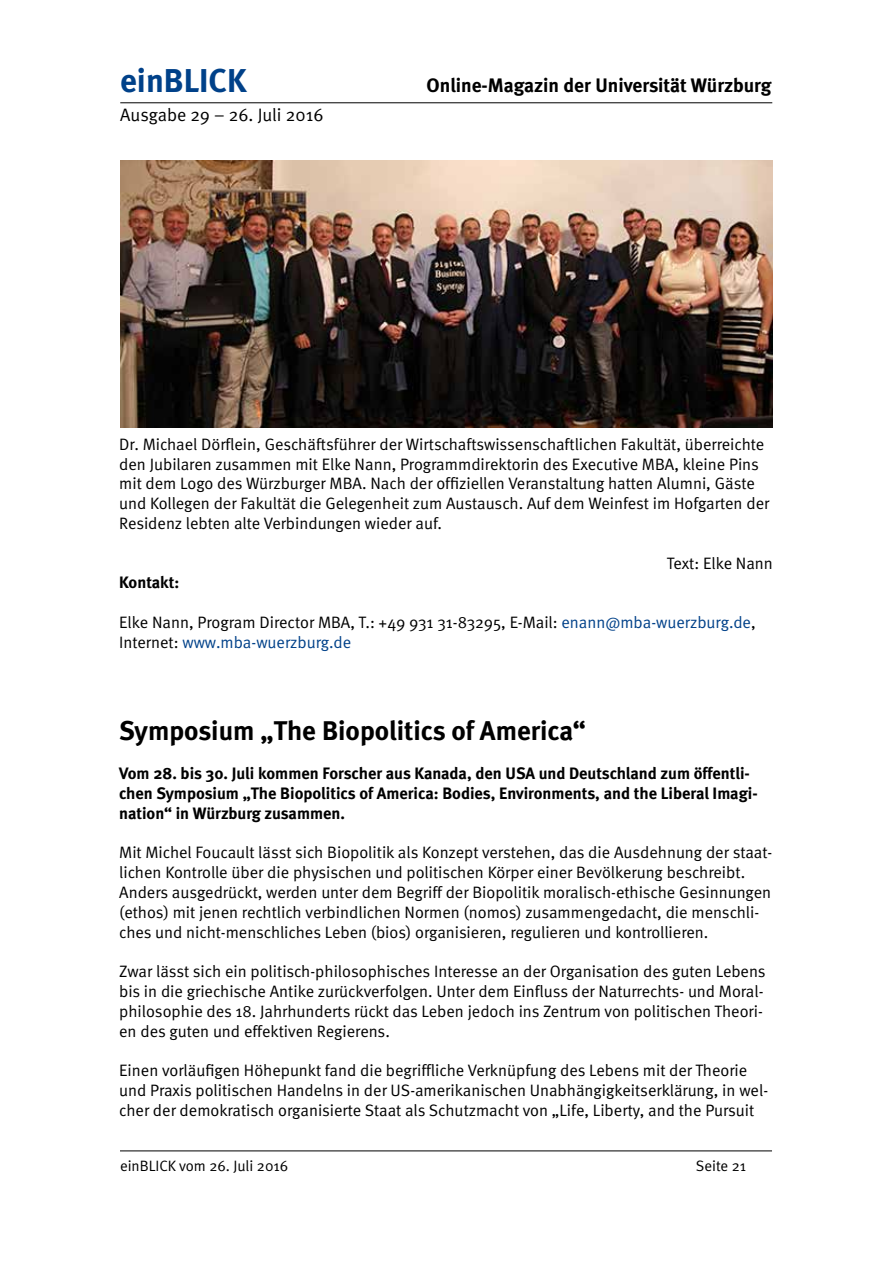
<style>
.page{position:relative;width:893px;height:1263px;background:#fff}
.page>*{position:absolute;margin:0;border:0;box-sizing:border-box;transform-origin:0 0}
.t1{font:700 33px "Meta";color:#004189}
.t2{font:700 27px "Meta";color:#000}
.t3{font:700 19.5px "Meta";color:#000}
.t4{font:18px "Meta Normal";color:#000}
.t5{font:16.5px/19.8px "Meta Normal";color:#000}
.t6{font:700 16.5px/19.8px "Meta";color:#000}
.t7{font:15px "Meta Normal";color:#000}
.s1{color:#004189}
</style>
<div class="page">
<hr style="left:120px;top:102px;width:652px;height:1px;background:#000">
<hr style="left:120px;top:1150px;width:652px;height:1px;background:#000">
<img style="left:120px;top:161px;width:652px;height:267px">
<h1 class="t1" style="left:120px;top:61px;width:128px">einBLICK</h1>
<p class="t3" style="left:427px;top:74px;width:346px">Online-Magazin der Universität Würzburg</p>
<p class="t4" style="left:120px;top:105px;width:205px">Ausgabe 29 – 26. Juli 2016</p>
<p class="t5" style="left:119px;top:434px;width:652px">Dr. Michael Dörflein, Geschäftsführer der Wirtschaftswissenschaftlichen Fakultät, überreichte den Jubilaren zusammen mit Elke Nann, Programmdirektorin des Executive MBA, kleine Pins mit dem Logo des Würzburger MBA. Nach der offiziellen Veranstaltung hatten Alumni, Gäste und Kollegen der Fakultät die Gelegenheit zum Austausch. Auf dem Weinfest im Hofgarten der Residenz lebten alte Verbindungen wieder auf.</p>
<p class="t5" style="left:667px;top:553px;width:108px">Text: Elke Nann</p>
<p class="t6" style="left:119px;top:572px;width:62px">Kontakt:</p>
<p class="t5" style="left:119px;top:612px;width:638px">Elke Nann, Program Director MBA, T.: +49 931 31-83295, E-Mail: <span class="s1">enann@mba-wuerzburg.de</span>,<br>Internet: <span class="s1">www.mba-wuerzburg.de</span></p>
<h2 class="t2" style="left:119px;top:714px;width:468px">Symposium „The Biopolitics of America“</h2>
<p class="t6" style="left:119px;top:763px;width:640px">Vom 28. bis 30. Juli kommen Forscher aus Kanada, den USA und Deutschland zum öffentli&shy;chen Symposium „The Biopolitics of America: Bodies, Environments, and the Liberal Imagi&shy;nation“ in Würzburg zusammen.</p>
<p class="t5" style="left:119px;top:842px;width:654px">Mit Michel Foucault lässt sich Biopolitik als Konzept verstehen, das die Ausdehnung der staat&shy;lichen Kontrolle über die physischen und politischen Körper einer Bevölkerung beschreibt.<br>Anders ausgedrückt, werden unter dem Begriff der Biopolitik moralisch-ethische Gesinnungen (ethos) mit jenen rechtlich verbindlichen Normen (nomos) zusammengedacht, die menschli&shy;ches und nicht-menschliches Leben (bios) organisieren, regulieren und kontrollieren.</p>
<p class="t5" style="left:119px;top:961px;width:648px">Zwar lässt sich ein politisch-philosophisches Interesse an der Organisation des guten Lebens bis in die griechische Antike zurückverfolgen. Unter dem Einfluss der Naturrechts- und Moral&shy;philosophie des 18. Jahrhunderts rückt das Leben jedoch ins Zentrum von politischen Theori&shy;en des guten und effektiven Regierens.</p>
<p class="t5" style="left:119px;top:1060px;width:650px">Einen vorläufigen Höhepunkt fand die begriffliche Verknüpfung des Lebens mit der Theorie und Praxis politischen Handelns in der US-amerikanischen Unabhängigkeitserklärung, in wel&shy;cher der demokratisch organisierte Staat als Schutzmacht von „Life, Liberty, and the Pursuit</p>
<p class="t7" style="left:120px;top:1157px;width:170px">einBLICK vom 26. Juli 2016</p>
<p class="t7" style="left:696px;top:1157px;width:52px">Seite 21</p>
</div>
